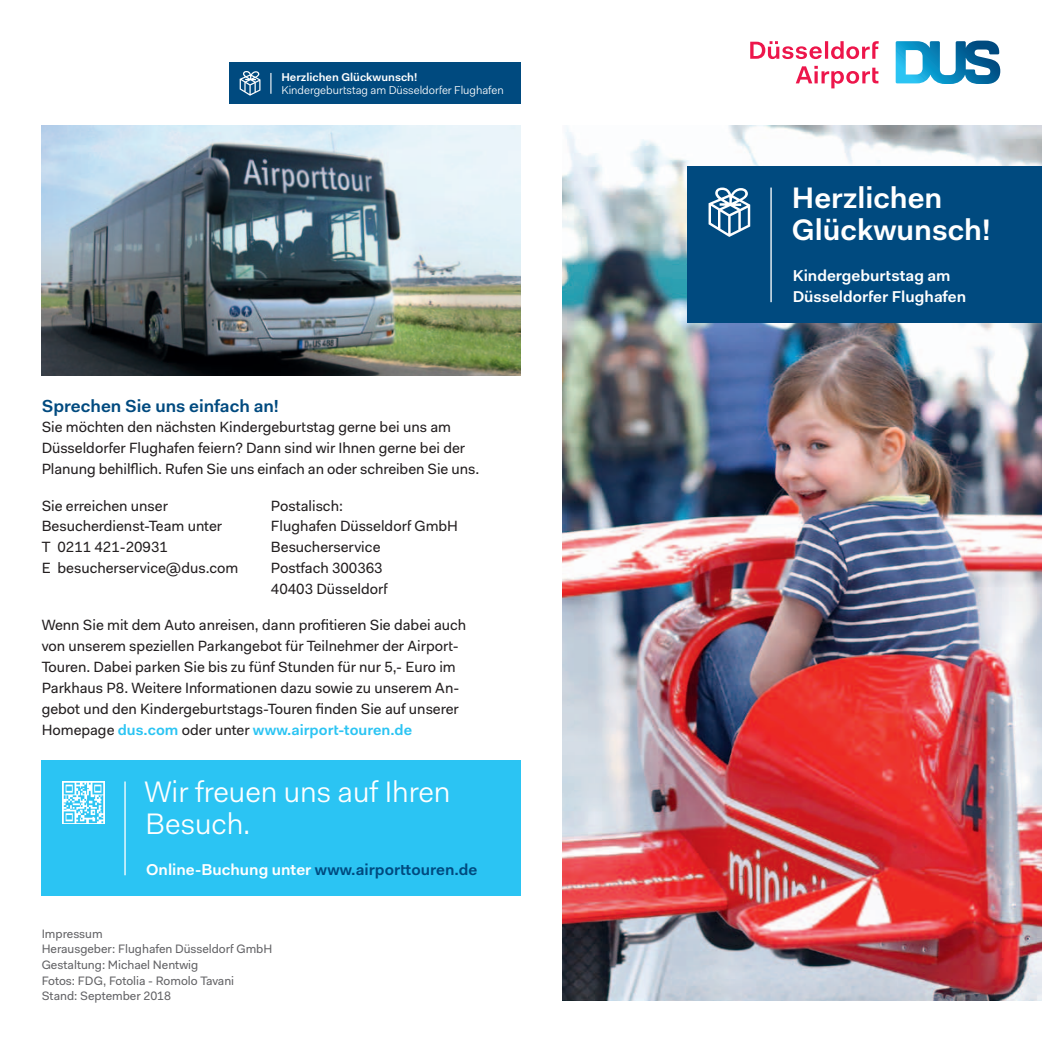
<style>
.page{position:relative;width:1042px;height:1042px;background:#fff}
.page>*{position:absolute;margin:0;border:0;box-sizing:border-box;transform-origin:0 0}
.HL_17_DFblond_weiss{font:29.75px/31.3px "DUS Fakt Pro Blond";color:#fff}
.HL_17_DFblond_weiss-2{font:600 29.75px/31.3px "DUS Fakt Pro";color:#fff}
.Copy_10__DFsemi_blau{font:600 17.5px "DUS Fakt Pro";color:#004a7f}
.Copy_9__DFsemi_weiss{font:600 15.75px/20.8px "DUS Fakt Pro";color:#fff}
.Copy_9__DFsemi_weiss-2{font:600 15.75px "DUS Fakt Pro";color:#004a7f}
.Copy_8_5_DFnorm_blac{font:14.88px/20.8px "DUS Fakt Pro";color:#231f20}
.copy_7_DFnorm_black{font:12.25px "DUS Fakt Pro";color:#636366}
.Fahne_6_5_7_4pt_DFse{font:11.38px "DUS Fakt Pro Blond";color:#fff}
.Fahne_6_5_7_4pt_DFse-2{font:600 11.38px "DUS Fakt Pro";color:#fff}
.s1{font-weight:600;color:#2bc4f3}
.s2{color:#fff}
</style>
<div class="page">
<img style="left:563px;top:125px;width:479px;height:875px">
<svg style="left:895px;top:41px;width:105px;height:43px"></svg>
<svg style="left:750px;top:41px;width:128px;height:47px"></svg>
<div style="left:688px;top:167px;width:354px;height:156px;background:#004a7f"></div>
<hr style="left:770px;top:188px;width:2px;height:114px;background:#fff">
<img style="left:42px;top:125px;width:479px;height:250px">
<div style="left:42px;top:760px;width:479px;height:136px;background:#2bc4f3"></div>
<hr style="left:124px;top:781px;width:2px;height:94px;background:#fff">
<img style="left:63px;top:781px;width:41px;height:42px">
<svg style="left:708px;top:188px;width:42px;height:49px"></svg>
<div style="left:229px;top:63px;width:292px;height:41px;background:#004a7f"></div>
<svg style="left:270px;top:73px;width:1px;height:21px"></svg>
<svg style="left:240px;top:71px;width:20px;height:25px"></svg>
<p class="Fahne_6_5_7_4pt_DFse-2" style="left:281px;top:69px;width:137px">Herzlichen Glückwunsch!</p>
<p class="Fahne_6_5_7_4pt_DFse" style="left:281px;top:82px;width:224px">Kindergeburtstag am Düsseldorfer Flughafen</p>
<p class="Copy_10__DFsemi_blau" style="left:42px;top:394px;width:239px">Sprechen Sie uns einfach an!</p>
<p class="Copy_8_5_DFnorm_blac" style="left:42px;top:417px;width:439px">Sie möchten den nächsten Kindergeburtstag gerne bei uns am<br>Düsseldorfer Flughafen feiern? Dann sind wir Ihnen gerne bei der<br>Planung behilflich. Rufen Sie uns einfach an oder schreiben Sie uns.</p>
<p class="Copy_8_5_DFnorm_blac" style="left:271px;top:495px;width:74px">Postalisch:</p>
<p class="Copy_8_5_DFnorm_blac" style="left:271px;top:516px;width:189px">Flughafen Düsseldorf GmbH</p>
<p class="Copy_8_5_DFnorm_blac" style="left:271px;top:537px;width:111px">Besucherservice</p>
<p class="Copy_8_5_DFnorm_blac" style="left:271px;top:557px;width:113px">Postfach 300363</p>
<p class="Copy_8_5_DFnorm_blac" style="left:271px;top:578px;width:118px">40403 Düsseldorf</p>
<p class="Copy_8_5_DFnorm_blac" style="left:42px;top:615px;width:426px">Wenn Sie mit dem Auto anreisen, dann profitieren Sie dabei auch von unserem speziellen Parkangebot für Teilnehmer der Airport-Touren. Dabei parken Sie bis zu fünf Stunden für nur 5,- Euro im Parkhaus P8. Weitere Informationen dazu sowie zu unserem An&shy;gebot und den Kindergeburtstags-Touren finden Sie auf unserer Homepage <span class="s1">dus.com</span> oder unter <span class="s1">www.airport-touren.de</span></p>
<p class="Copy_8_5_DFnorm_blac" style="left:42px;top:495px;width:182px">Sie erreichen unser<br>Besucherdienst-Team unter</p>
<p class="Copy_8_5_DFnorm_blac" style="left:42px;top:537px;width:128px">T 0211 421-20931</p>
<p class="Copy_8_5_DFnorm_blac" style="left:42px;top:557px;width:198px">E besucherservice@dus.com</p>
<p class="HL_17_DFblond_weiss" style="left:144px;top:776px;width:308px">Wir freuen uns auf Ihren<br>Besuch.</p>
<p class="Copy_9__DFsemi_weiss-2" style="left:146px;top:859px;width:333px"><span class="s2">Online-Buchung unter</span> www.airporttouren.de</p>
<p class="copy_7_DFnorm_black" style="left:42px;top:925px;width:62px">Impressum</p>
<p class="copy_7_DFnorm_black" style="left:42px;top:941px;width:232px">Herausgeber: Flughafen Düsseldorf GmbH</p>
<p class="copy_7_DFnorm_black" style="left:42px;top:956px;width:158px">Gestaltung: Michael Nentwig</p>
<p class="copy_7_DFnorm_black" style="left:42px;top:972px;width:194px">Fotos: FDG, Fotolia - Romolo Tavani</p>
<p class="copy_7_DFnorm_black" style="left:42px;top:988px;width:131px">Stand: September 2018</p>
<p class="HL_17_DFblond_weiss-2" style="left:792px;top:182px;width:200px">Herzlichen<br>Glückwunsch!</p>
<p class="Copy_9__DFsemi_weiss" style="left:793px;top:265px;width:175px">Kindergeburtstag am<br>Düsseldorfer Flughafen</p>
</div>
